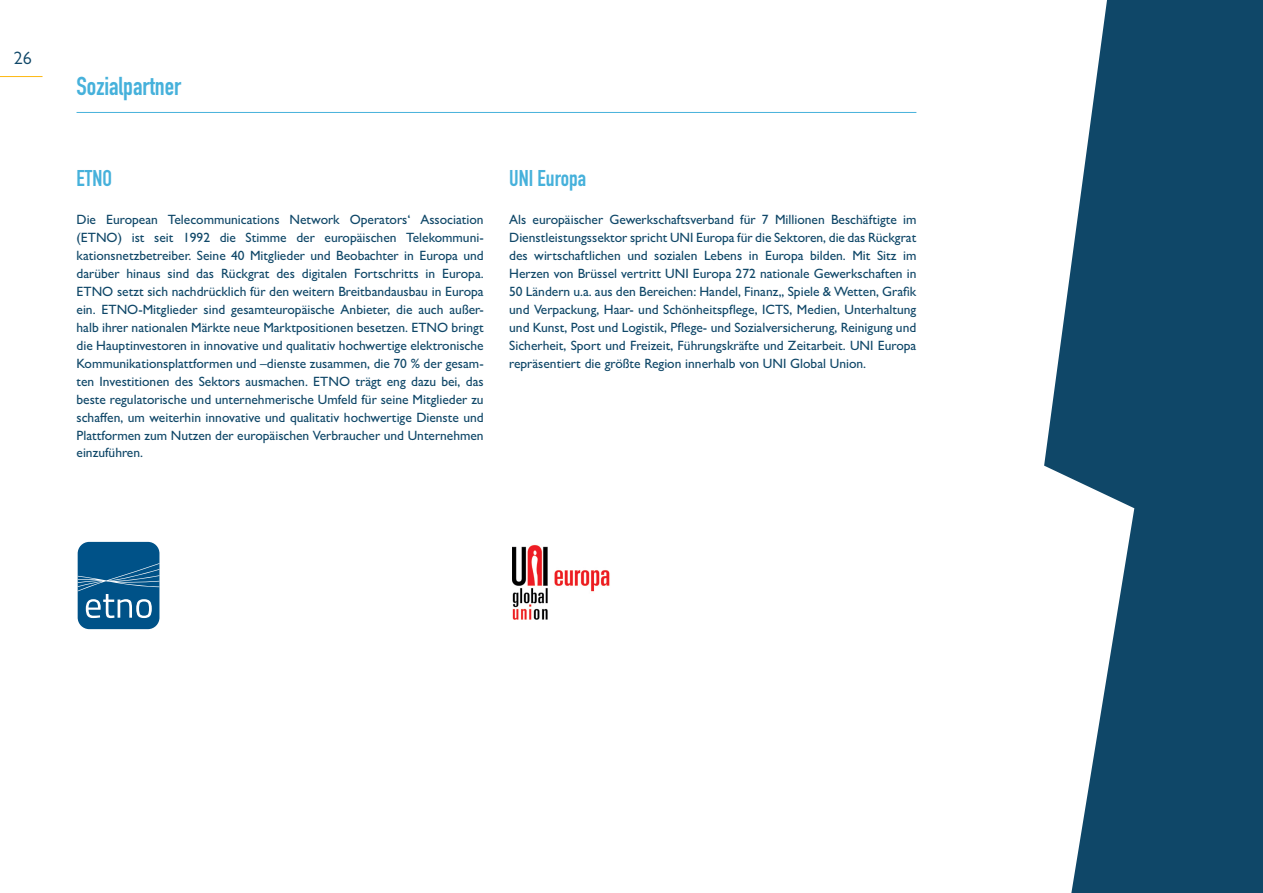
<style>
.page{position:relative;width:1263px;height:893px;background:#fff}
.page>*{position:absolute;margin:0;border:0;box-sizing:border-box;transform-origin:0 0}
.t1{font:25.5px "DIN Engschrift Std";color:#46b1db}
.t2{font:22.5px "DIN Engschrift Std";color:#46b1db}
.t3{font:18px "Gill Sans MT Pro";color:#0f4768}
.t4{font:500 13.5px/18px "Gill Sans MT Pro";color:#0f4768;text-align:justify}
</style>
<div class="page">
<svg style="left:1044px;top:0;width:219px;height:893px;fill:#0f4768"></svg>
<div style="left:78px;top:542px;width:81px;height:87px;background:#005288;border-radius:12px"></div>
<svg style="left:78px;top:563px;width:81px;height:55px"></svg>
<img style="left:512px;top:544px;width:98px;height:76px">
<hr style="left:77px;top:112px;width:839px;height:1px;background:#46b1db">
<hr style="left:0;top:76px;width:43px;height:1px;background:#fdb913">
<h3 class="t3" style="left:14px;top:48px;width:19px">26</h3>
<h1 class="t1" style="left:77px;top:71px;width:106px">Sozialpartner</h1>
<h2 class="t2" style="left:77px;top:165px;width:37px">ETNO</h2>
<p class="t4" style="left:77px;top:210px;width:409px">Die European Telecommunications Network Operators‘ Association (ETNO) ist seit 1992 die Stimme der europäischen Telekommuni&shy;kationsnetzbetreiber. Seine 40 Mitglieder und Beobachter in Europa und darüber hinaus sind das Rückgrat des digitalen Fortschritts in Europa.<br>ETNO setzt sich nachdrücklich für den weitern Breitbandausbau in Europa ein. ETNO-Mitglieder sind gesamteuropäische Anbieter, die auch außer&shy;halb ihrer nationalen Märkte neue Marktpositionen besetzen. ETNO bringt die Hauptinvestoren in innovative und qualitativ hochwertige elektronische Kommunikationsplattformen und –dienste zusammen, die 70 % der gesam&shy;ten Investitionen des Sektors ausmachen. ETNO trägt eng dazu bei, das beste regulatorische und unternehmerische Umfeld für seine Mitglieder zu schaffen, um weiterhin innovative und qualitativ hochwertige Dienste und Plattformen zum Nutzen der europäischen Verbraucher und Unternehmen einzuführen.</p>
<h2 class="t2" style="left:509px;top:165px;width:78px">UNI Europa</h2>
<p class="t4" style="left:509px;top:210px;width:409px">Als europäischer Gewerkschaftsverband für 7 Millionen Beschäftigte im Dienstleistungssektor spricht UNI Europa für die Sektoren, die das Rückgrat des wirtschaftlichen und sozialen Lebens in Europa bilden. Mit Sitz im Herzen von Brüssel vertritt UNI Europa 272 nationale Gewerkschaften in 50 Ländern u.a. aus den Bereichen: Handel, Finanz,, Spiele &amp; Wetten, Grafik und Verpackung, Haar- und Schönheitspflege, ICTS, Medien, Unterhaltung und Kunst, Post und Logistik, Pflege- und Sozialversicherung, Reinigung und Sicherheit, Sport und Freizeit, Führungskräfte und Zeitarbeit. UNI Europa repräsentiert die größte Region innerhalb von UNI Global Union.</p>
</div>
